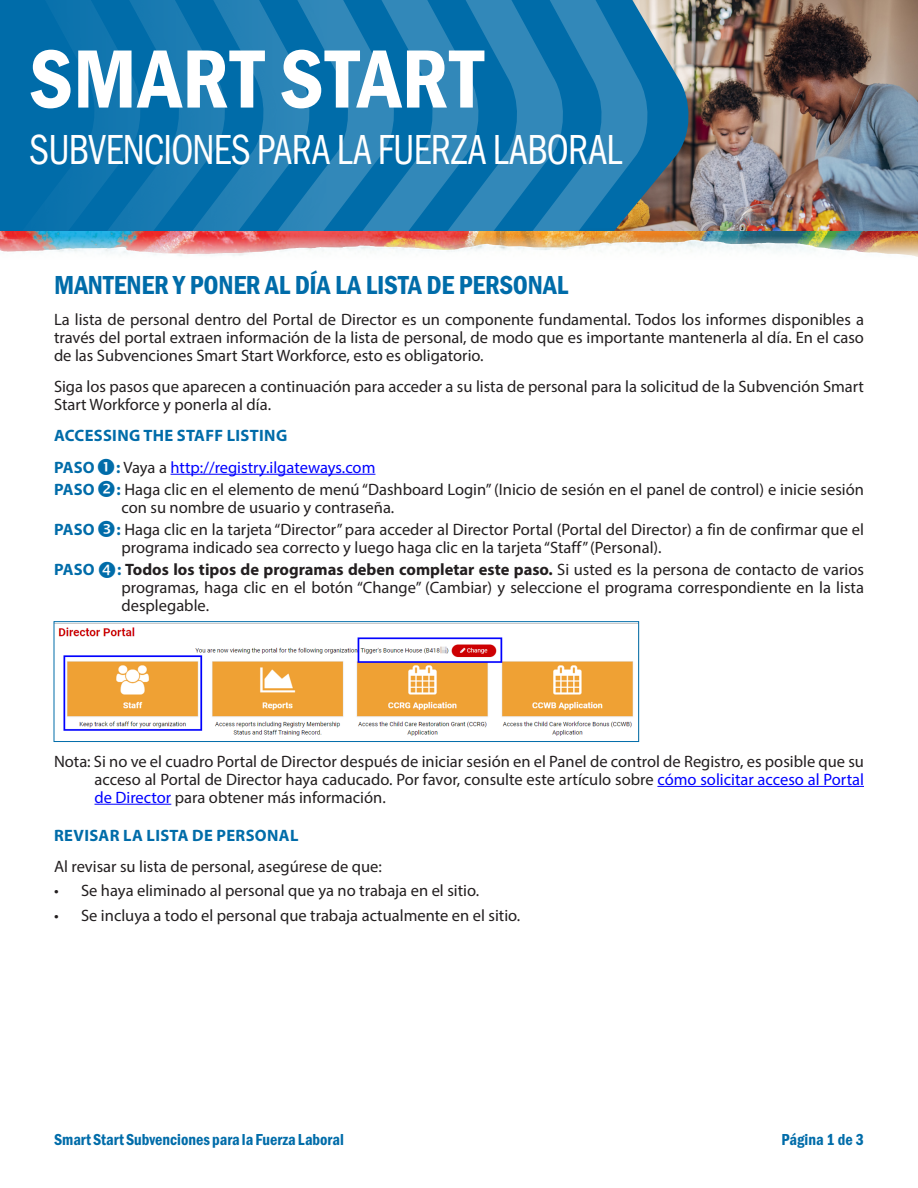
<style>
.page{position:relative;width:918px;height:1188px;background:#fff}
.page>*{position:absolute;margin:0;border:0;box-sizing:border-box;transform-origin:0 0}
.t1{font:85.5px "Franklin Gothic URW Con Dem";letter-spacing:.01em;color:#fff}
.t2{font:43.5px "Franklin Gothic URW Cond";letter-spacing:-.02em;color:#fff;scale:.9 1}
.t3{font:27px "Franklin Gothic URW Con Dem";letter-spacing:-.01em;color:#006ca9}
.t4{font:16.5px/17.9px "Myriad Pro";color:#231f20;text-align:justify}
.t5{font:700 16.5px "Myriad Pro";letter-spacing:.02em;color:#006ca9}
.t6{font:16.5px "Franklin Gothic URW Con Dem";color:#006ca9}
.t7{font:16.5px "Myriad Pro";color:#00f}
.s1{font-weight:700;color:#006ca9}
.s2{color:#231f20}
.s3{font-weight:700}
.s4{color:#00f}
</style>
<div class="page">
<svg style="left:0;top:0;width:581px;height:224px;background:#1376af"></svg>
<img style="left:581px;top:0;width:337px;height:224px">
<div style="left:0;top:224px;width:918px;height:145px;background:#231f20;opacity:.3"></div>
<img style="left:0;top:236px;width:918px;height:119px">
<div style="left:0;top:275px;width:917px;height:126px;background:#fff"></div>
<hr style="left:171px;top:474px;width:204px;height:1px;background:#00f">
<hr style="left:657px;top:786px;width:207px;height:1px;background:#00f">
<hr style="left:94px;top:804px;width:77px;height:1px;background:#00f">
<img style="left:56px;top:623px;width:581px;height:113px">
<div style="left:54px;top:621px;width:585px;height:121px;border:1px solid #006ca9"></div>
<p class="t1" style="left:29px;top:22px;width:456px">SMART START</p>
<p class="t2" style="left:29px;top:118px;width:660px">SUBVENCIONES PARA LA FUERZA LABORAL</p>
<p class="t3" style="left:54px;top:267px;width:516px">MANTENER Y PONER AL DÍA LA LISTA DE PERSONAL</p>
<p class="t4" style="left:54px;top:311px;width:811px">La lista de personal dentro del Portal de Director es un componente fundamental. Todos los informes disponibles a través del portal extraen información de la lista de personal, de modo que es importante mantenerla al día. En el caso de las Subvenciones Smart Start Workforce, esto es obligatorio.</p>
<p class="t4" style="left:54px;top:377px;width:812px">Siga los pasos que aparecen a continuación para acceder a su lista de personal para la solicitud de la Subvención Smart<br>Start Workforce y ponerla al día.</p>
<p class="t5" style="left:54px;top:425px;width:235px">ACCESSING THE STAFF LISTING</p>
<p class="t5" style="left:54px;top:456px;width:42px">PASO</p>
<p class="t7" style="left:116px;top:457px;width:261px"><span class="s1">:</span> <span class="s2">Vaya a</span> http://registry.ilgateways.com</p>
<p class="t5" style="left:54px;top:479px;width:42px">PASO</p>
<p class="t4" style="left:122px;top:480px;width:744px;text-indent:-5px"><span class="s1">:</span> Haga clic en el elemento de menú “Dashboard Login” (Inicio de sesión en el panel de control) e inicie sesión con su nombre de usuario y contraseña.</p>
<p class="t5" style="left:54px;top:519px;width:42px">PASO</p>
<p class="t4" style="left:122px;top:520px;width:744px;text-indent:-5px"><span class="s1">:</span> Haga clic en la tarjeta “Director” para acceder al Director Portal (Portal del Director) a fin de confirmar que el programa indicado sea correcto y luego haga clic en la tarjeta “Staff” (Personal).</p>
<p class="t5" style="left:54px;top:559px;width:42px">PASO</p>
<p class="t4" style="left:117px;top:561px;width:748px"><span class="s1">:</span> <span class="s3">Todos los tipos de programas deben completar este paso.</span> Si usted es la persona de contacto de varios programas, haga clic en el botón “Change” (Cambiar) y seleccione el programa correspondiente en la lista desplegable.</p>
<p class="t4" style="left:94px;top:752px;width:771px;text-indent:-40px">Nota: Si no ve el cuadro Portal de Director después de iniciar sesión en el Panel de control de Registro, es posible que su acceso al Portal de Director haya caducado. Por favor, consulte este artículo sobre <span class="s4">cómo solicitar acceso al Portal de Director</span> para obtener más información.</p>
<p class="t5" style="left:54px;top:824px;width:246px">REVISAR LA LISTA DE PERSONAL</p>
<p class="t4" style="left:54px;top:857px;width:329px">Al revisar su lista de personal, asegúrese de que:</p>
<p class="t4" style="left:54px;top:882px;width:427px">• Se haya eliminado al personal que ya no trabaja en el sitio.</p>
<p class="t4" style="left:54px;top:906px;width:468px">• Se incluya a todo el personal que trabaja actualmente en el sitio.</p>
<p class="t6" style="left:54px;top:1128px;width:292px">Smart Start Subvenciones para la Fuerza Laboral</p>
<p class="t6" style="left:781px;top:1128px;width:84px">Página 1 de 3</p>
</div>
